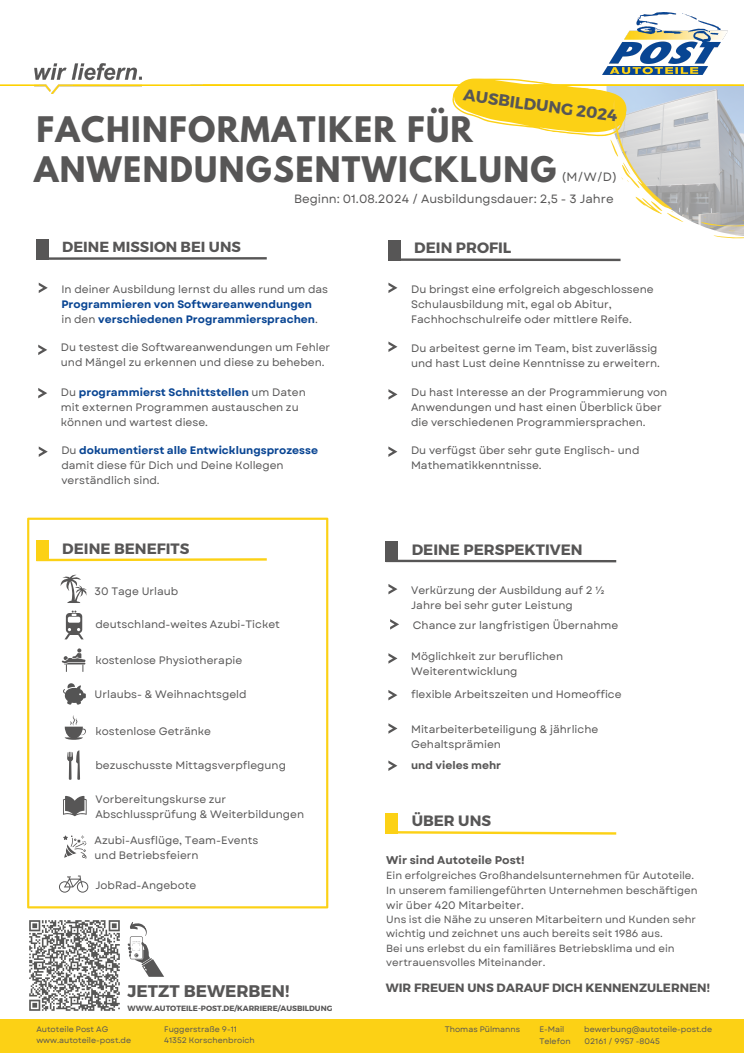
<style>
.page{position:relative;width:744px;height:1053px;background:#fff}
.page>*{position:absolute;margin:0;border:0;box-sizing:border-box;transform-origin:0 0}
.t1{font:700 31.2px "League Spartan";letter-spacing:.045em;color:#575656}
.t2{font:700 16.8px "Montserrat";color:#575656}
.t3{font:700 16.2px "Montserrat";color:#575656}
.t4{font:700 15px "Montserrat";color:#575656}
.t5{font:700 14.6px "Montserrat";color:#575656}
.t6{font:12px "Garet";color:#575656}
.t7{font:700 12px "Montserrat";color:#575656}
.t8{font:700 11.2px "Garet";color:#575656}
.t9{font:10.8px/15px "Garet";color:#575656}
.t10{font:700 10.8px "Garet";color:#094593}
.t11{font:700 10.8px "Garet";color:#575656}
.t12{font:10.4px/14.4px "Garet";color:#575656}
.t13{font:8px "Garet";color:#575656}
.t14{font:700 7.6px "Montserrat";color:#575656}
.s1{font-weight:400;color:#575656}
</style>
<div class="page">
<svg style="left:49px;top:257px;width:218px;height:3px"></svg>
<div style="left:36px;top:239px;width:13px;height:21px;background:#575656"></div>
<svg style="left:27px;top:517px;width:301px;height:391px"></svg>
<svg style="left:34px;top:557px;width:235px;height:5px"></svg>
<div style="left:36px;top:540px;width:13px;height:21px;background:#fcd115"></div>
<svg style="left:385px;top:558px;width:232px;height:5px"></svg>
<div style="left:386px;top:541px;width:12px;height:21px;background:#575656"></div>
<img style="left:34px;top:63px;width:107px;height:31px">
<img style="left:74px;top:12px;width:654px;height:74px">
<svg style="left:61px;top:574px;width:26px;height:29px"></svg>
<img style="left:0;top:63px;width:38px;height:23px">
<svg style="left:64px;top:610px;width:20px;height:29px"></svg>
<svg style="left:62px;top:648px;width:23px;height:23px"></svg>
<svg style="left:63px;top:683px;width:23px;height:21px"></svg>
<svg style="left:388px;top:584px;width:9px;height:10px"></svg>
<svg style="left:390px;top:619px;width:9px;height:10px"></svg>
<svg style="left:388px;top:653px;width:9px;height:10px"></svg>
<svg style="left:388px;top:690px;width:9px;height:10px"></svg>
<svg style="left:388px;top:723px;width:9px;height:10px"></svg>
<svg style="left:388px;top:760px;width:9px;height:11px"></svg>
<svg style="left:388px;top:282px;width:9px;height:11px"></svg>
<svg style="left:388px;top:341px;width:9px;height:11px"></svg>
<svg style="left:388px;top:389px;width:9px;height:10px"></svg>
<svg style="left:388px;top:446px;width:9px;height:11px"></svg>
<svg style="left:39px;top:283px;width:9px;height:10px"></svg>
<svg style="left:38px;top:344px;width:9px;height:11px"></svg>
<svg style="left:39px;top:446px;width:9px;height:11px"></svg>
<svg style="left:65px;top:715px;width:21px;height:24px"></svg>
<svg style="left:67px;top:750px;width:13px;height:29px"></svg>
<svg style="left:63px;top:795px;width:24px;height:21px"></svg>
<svg style="left:63px;top:835px;width:24px;height:23px"></svg>
<svg style="left:385px;top:829px;width:232px;height:6px"></svg>
<div style="left:386px;top:812px;width:12px;height:21px;background:#fcd115"></div>
<svg style="left:59px;top:875px;width:29px;height:17px"></svg>
<img style="left:29px;top:920px;width:91px;height:91px">
<svg style="left:128px;top:922px;width:36px;height:54px"></svg>
<div style="left:0;top:1018px;width:744px;height:34px;background:#fcd115"></div>
<svg style="left:388px;top:70px;width:356px;height:192px"></svg>
<svg style="left:38px;top:388px;width:9px;height:10px"></svg>
<p class="t3" style="left:465px;top:84px;width:157px;rotate:8deg">AUSBILDUNG 2024</p>
<p class="t1" style="left:36px;top:114px;width:438px">FACHINFORMATIKER FÜR</p>
<p class="t1" style="left:34px;top:154px;width:524px">ANWENDUNGSENTWICKLUNG</p>
<p class="t6" style="left:562px;top:168px;width:57px">(M/W/D)</p>
<p class="t5" style="left:62px;top:238px;width:180px">DEINE MISSION BEI UNS</p>
<p class="t6" style="left:294px;top:190px;width:321px">Beginn: 01.08.2024 / Ausbildungsdauer: 2,5 - 3 Jahre</p>
<p class="t4" style="left:414px;top:238px;width:99px">DEIN PROFIL</p>
<p class="t9" style="left:61px;top:281px;width:268px">In deiner Ausbildung lernst du alles rund um das</p>
<p class="t10" style="left:61px;top:296px;width:252px">Programmieren von Softwareanwendungen</p>
<p class="t10" style="left:61px;top:311px;width:258px"><span class="s1">in den</span> verschiedenen Programmiersprachen<span class="s1">.</span></p>
<p class="t9" style="left:61px;top:340px;width:271px">Du testest die Softwareanwendungen um Fehler</p>
<p class="t9" style="left:61px;top:355px;width:265px">und Mängel zu erkennen und diese zu beheben.</p>
<p class="t9" style="left:411px;top:281px;width:244px">Du bringst eine erfolgreich abgeschlossene</p>
<p class="t9" style="left:411px;top:296px;width:202px">Schulausbildung mit, egal ob Abitur,</p>
<p class="t9" style="left:411px;top:311px;width:222px">Fachhochschulreife oder mittlere Reife.</p>
<p class="t9" style="left:411px;top:340px;width:248px">Du arbeitest gerne im Team, bist zuverlässig</p>
<p class="t9" style="left:411px;top:355px;width:250px">und hast Lust deine Kenntnisse zu erweitern.</p>
<p class="t10" style="left:61px;top:384px;width:246px"><span class="s1">Du</span> programmierst Schnittstellen <span class="s1">um Daten</span></p>
<p class="t9" style="left:61px;top:399px;width:239px">mit externen Programmen austauschen zu</p>
<p class="t9" style="left:61px;top:414px;width:149px">können und wartest diese.</p>
<p class="t9" style="left:411px;top:385px;width:258px">Du hast Interesse an der Programmierung von</p>
<p class="t9" style="left:411px;top:400px;width:252px">Anwendungen und hast einen Überblick über</p>
<p class="t9" style="left:411px;top:415px;width:236px">die verschiedenen Programmiersprachen.</p>
<p class="t10" style="left:61px;top:443px;width:258px"><span class="s1">Du</span> dokumentierst alle Entwicklungsprozesse</p>
<p class="t9" style="left:61px;top:458px;width:224px">damit diese für Dich und Deine Kollegen</p>
<p class="t9" style="left:61px;top:473px;width:100px">verständlich sind.</p>
<p class="t9" style="left:411px;top:443px;width:230px">Du verfügst über sehr gute Englisch- und<br>Mathematikkenntnisse.</p>
<p class="t4" style="left:62px;top:538px;width:129px">DEINE BENEFITS</p>
<p class="t4" style="left:412px;top:539px;width:172px">DEINE PERSPEKTIVEN</p>
<p class="t9" style="left:95px;top:583px;width:85px">30 Tage Urlaub</p>
<p class="t9" style="left:411px;top:582px;width:195px">Verkürzung der Ausbildung auf 2 ½<br>Jahre bei sehr guter Leistung</p>
<p class="t9" style="left:95px;top:616px;width:186px">deutschland-weites Azubi-Ticket</p>
<p class="t9" style="left:413px;top:618px;width:207px">Chance zur langfristigen Übernahme</p>
<p class="t9" style="left:95px;top:653px;width:148px">kostenlose Physiotherapie</p>
<p class="t9" style="left:411px;top:648px;width:154px">Möglichkeit zur beruflichen</p>
<p class="t9" style="left:411px;top:663px;width:108px">Weiterentwicklung</p>
<p class="t9" style="left:95px;top:687px;width:154px">Urlaubs- &amp; Weihnachtsgeld</p>
<p class="t9" style="left:411px;top:686px;width:212px">flexible Arbeitszeiten und Homeoffice</p>
<p class="t9" style="left:95px;top:723px;width:117px">kostenlose Getränke</p>
<p class="t9" style="left:95px;top:757px;width:192px">bezuschusste Mittagsverpflegung</p>
<p class="t9" style="left:411px;top:721px;width:189px">Mitarbeiterbeteiligung &amp; jährliche<br>Gehaltsprämien</p>
<p class="t11" style="left:411px;top:757px;width:92px">und vieles mehr</p>
<p class="t9" style="left:95px;top:791px;width:132px">Vorbereitungskurse zur</p>
<p class="t9" style="left:95px;top:806px;width:210px">Abschlussprüfung &amp; Weiterbildungen</p>
<p class="t4" style="left:412px;top:811px;width:81px">ÜBER UNS</p>
<p class="t9" style="left:95px;top:833px;width:165px">Azubi-Ausflüge, Team-Events</p>
<p class="t9" style="left:95px;top:848px;width:106px">und Betriebsfeiern</p>
<p class="t9" style="left:95px;top:878px;width:103px">JobRad-Angebote</p>
<p class="t8" style="left:386px;top:852px;width:140px">Wir sind Autoteile Post!</p>
<p class="t12" style="left:386px;top:868px;width:309px">Ein erfolgreiches Großhandelsunternehmen für Autoteile.</p>
<p class="t12" style="left:386px;top:882px;width:313px">In unserem familiengeführten Unternehmen beschäftigen</p>
<p class="t9" style="left:386px;top:897px;width:139px">wir über 420 Mitarbeiter.</p>
<p class="t12" style="left:386px;top:912px;width:311px">Uns ist die Nähe zu unseren Mitarbeitern und Kunden sehr wichtig und zeichnet uns auch bereits seit 1986 aus.</p>
<p class="t12" style="left:386px;top:940px;width:290px">Bei uns erlebst du ein familiäres Betriebsklima und ein</p>
<p class="t12" style="left:386px;top:955px;width:161px">vertrauensvolles Miteinander.</p>
<p class="t2" style="left:128px;top:979px;width:163px">JETZT BEWERBEN!</p>
<p class="t7" style="left:386px;top:979px;width:325px">WIR FREUEN UNS DARAUF DICH KENNENZULERNEN!</p>
<p class="t14" style="left:128px;top:1003px;width:206px">WWW.AUTOTEILE-POST.DE/KARRIERE/AUSBILDUNG</p>
<p class="t13" style="left:36px;top:1023px;width:73px">Autoteile Post AG</p>
<p class="t13" style="left:36px;top:1034px;width:96px">www.autoteile-post.de</p>
<p class="t13" style="left:164px;top:1023px;width:74px">Fuggerstraße 9-11</p>
<p class="t13" style="left:164px;top:1034px;width:92px">41352 Korschenbroich</p>
<p class="t13" style="left:445px;top:1023px;width:77px">Thomas Pülmanns</p>
<p class="t13" style="left:539px;top:1023px;width:27px">E-Mail</p>
<p class="t13" style="left:584px;top:1023px;width:129px">bewerbung@autoteile-post.de</p>
<p class="t13" style="left:539px;top:1034px;width:33px">Telefon</p>
<p class="t13" style="left:585px;top:1034px;width:77px">02161 / 9957 -8045</p>
</div>
